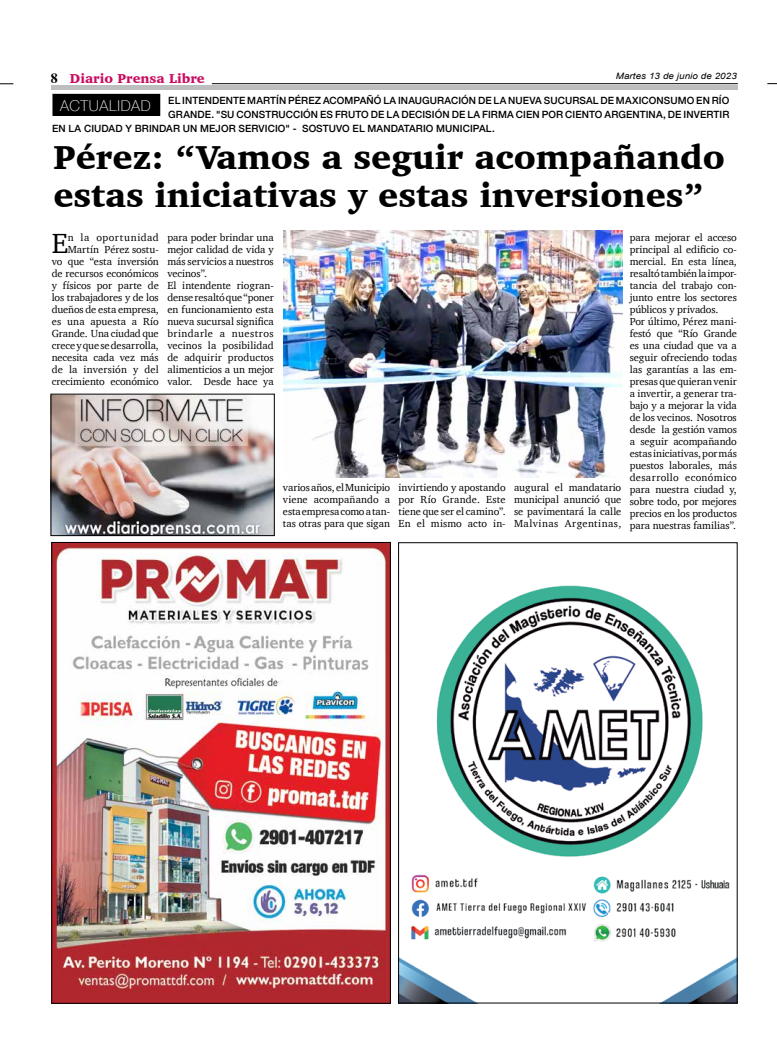
<style>
.page{position:relative;width:777px;height:1063px;background:#fff}
.page>*{position:absolute;margin:0;border:0;box-sizing:border-box;transform-origin:0 0}
.t1{font:900 34px/38px "Charter";color:#000}
.t2{font:28.4px "Charter";color:#000}
.t3{font:900 13.2px "Charter";color:#c80c5f}
.t4{font:10.5px/12px "Charter";letter-spacing:-.005em;color:#000;text-align:justify}
.t5{font:500 10px "Helvetica Neue";letter-spacing:.01em;color:#000}
.t6{font:italic 8.8px "Arial";letter-spacing:.01em;color:#000;scale:1.11 1}
.s1{font-family:"Times";font-weight:700;font-size:14px;color:#000}
.s2{font-weight:100;font-size:15px;color:#fff}
</style>
<div class="page">
<hr style="left:212px;top:83px;width:526px;height:1px;background:#000">
<svg style="left:0;top:84px;width:13px;height:1px"></svg>
<div style="left:51px;top:85px;width:686px;height:5px;background:#bcbec0"></div>
<img style="left:400px;top:585px;width:335px;height:416px">
<div style="left:398px;top:542px;width:339px;height:461px;border:1px solid #000"></div>
<img style="left:54px;top:544px;width:334px;height:457px">
<div style="left:53px;top:94px;width:107px;height:21px;background:#000"></div>
<img style="left:283px;top:231px;width:339px;height:247px">
<img style="left:53px;top:396px;width:219px;height:138px">
<div style="left:51px;top:394px;width:223px;height:142px;border:1px solid #000"></div>
<p class="t6" style="left:616px;top:70px;width:111px">Martes 13 de junio de 2023</p>
<p class="t3" style="left:51px;top:70px;width:155px"><span class="s1">8</span> Diario Prensa Libre</p>
<p class="t5" style="left:60px;top:92px;width:670px"><span class="s2">ACTUALIDAD</span> EL INTENDENTE MARTÍN PÉREZ ACOMPAÑÓ LA INAUGURACIÓN DE LA NUEVA SUCURSAL DE MAXICONSUMO EN RÍO</p>
<p class="t5" style="left:168px;top:106px;width:562px">GRANDE. "SU CONSTRUCCIÓN ES FRUTO DE LA DECISIÓN DE LA FIRMA CIEN POR CIENTO ARGENTINA, DE INVERTIR</p>
<p class="t5" style="left:52px;top:120px;width:444px">EN LA CIUDAD Y BRINDAR UN MEJOR SERVICIO" - SOSTUVO EL MANDATARIO MUNICIPAL.</p>
<h1 class="t1" style="left:53px;top:138px;width:673px">Pérez: “Vamos a seguir acompañando estas iniciativas y estas inversiones”</h1>
<h2 class="t2" style="left:52px;top:219px;width:18px">E</h2>
<p class="t4" style="left:52px;top:232px;width:109px;text-align:right">n la oportunidad<br>Martín Pérez sostu-<br>vo que “esta inversión de recursos económicos y físicos por parte de los trabajadores y de los dueños de esta empresa, es una apuesta a Río<br>Grande. Una ciudad que crece y que se desarrolla, necesita cada vez más de la inversión y del crecimiento económico</p>
<p class="t4" style="left:167px;top:232px;width:108px;text-align:left">para poder brindar una mejor calidad de vida y más servicios a nuestros vecinos”.<br>El intendente riogran&shy;dense resaltó que “poner en funcionamiento esta nueva sucursal significa brindarle a nuestros vecinos la posibilidad de adquirir productos alimenticios a un mejor valor. Desde hace ya</p>
<p class="t4" style="left:630px;top:232px;width:109px;text-align:left">para mejorar el acceso principal al edificio co&shy;mercial. En esta línea, resaltó también la impor&shy;tancia del trabajo con&shy;junto entre los sectores públicos y privados.<br>Por último, Pérez mani&shy;festó que “Río Grande es una ciudad que va a seguir ofreciendo todas las garantías a las em&shy;presas que quieran venir a invertir, a generar tra&shy;bajo y a mejorar la vida de los vecinos. Nosotros desde la gestión vamos a seguir acompañando estas iniciativas, por más puestos laborales, más desarrollo económico para nuestra ciudad y, sobre todo, por mejores precios en los productos para nuestras familias”.</p>
<p class="t4" style="left:283px;top:482px;width:109px">varios años, el Municipio viene acompañando a esta empresa como a tan&shy;tas otras para que sigan</p>
<p class="t4" style="left:398px;top:481px;width:109px">invirtiendo y apostando por Río Grande. Este tiene que ser el camino”.<br>En el mismo acto in-</p>
<p class="t4" style="left:514px;top:481px;width:109px">augural el mandatario municipal anunció que se pavimentará la calle Malvinas Argentinas,</p>
</div>
